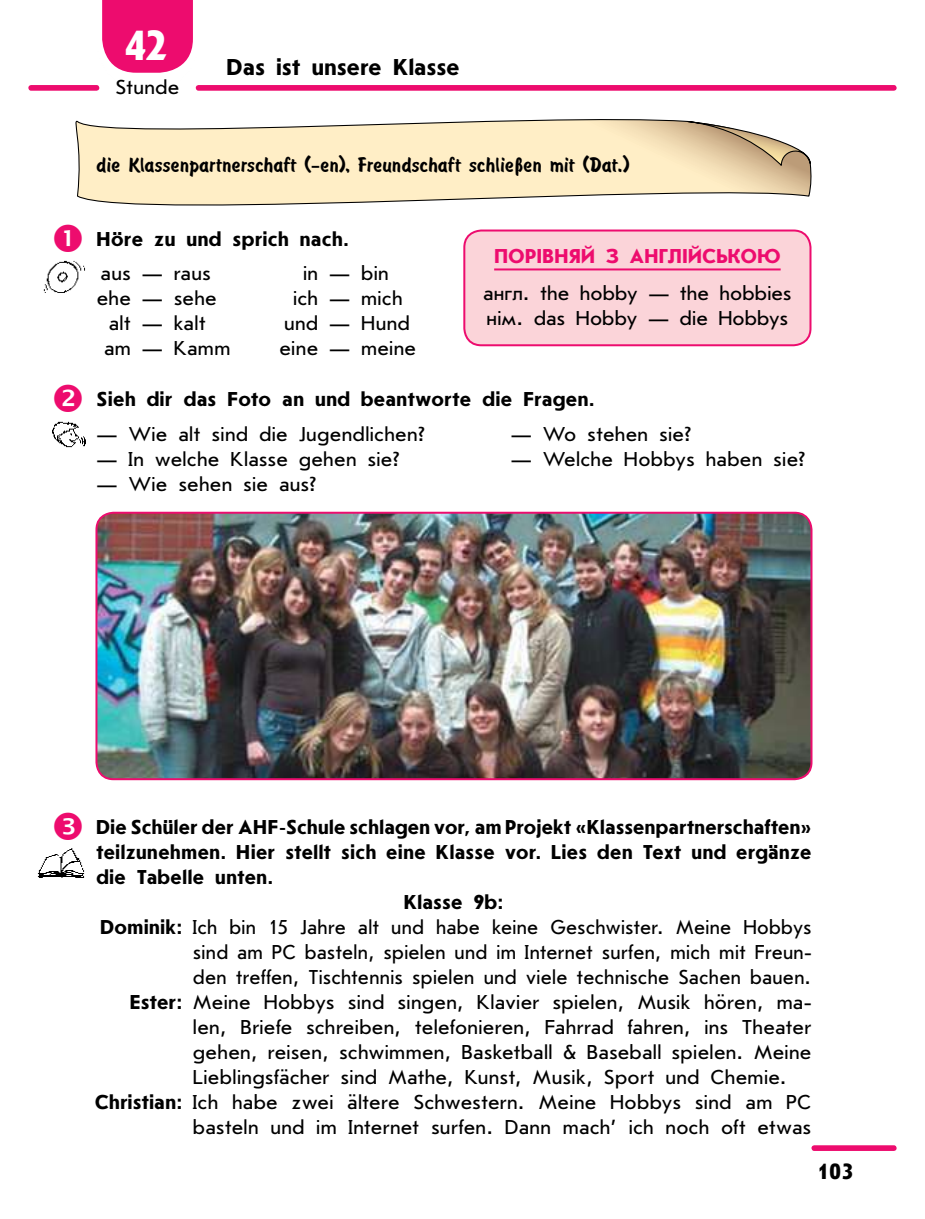
<style>
.page{position:relative;width:925px;height:1219px;background:#fff}
.page>*{position:absolute;margin:0;border:0;box-sizing:border-box;transform-origin:0 0}
.t1{font:700 44px "Journal Sans OTF";color:#fff}
.t2{font:700 24px "Journal Sans OTF";letter-spacing:.01em;color:#000}
.t3{font:23px "Brush Type d";letter-spacing:.015em;color:#000;scale:1.1 1}
.t4{font:700 23px "Journal Sans OTF";color:#000}
.t5{font:21px/25px "Journal Sans OTF";letter-spacing:.005em;color:#000;text-align:center}
.t6{font:700 21px "Journal Sans OTF";letter-spacing:.02em;color:#000}
.t7{font:21px "Journal Sans OTF";letter-spacing:.005em;color:#000;scale:.96 1}
.t8{font:700 21px "Journal Sans OTF";letter-spacing:.005em;color:#ed0c6e}
.s1{font-weight:700}
</style>
<div class="page">
<svg style="left:75px;top:119px;width:621px;height:87px;background:#f8e9c6"></svg>
<svg style="left:686px;top:122px;width:125px;height:84px"></svg>
<img style="left:98px;top:513px;width:712px;height:266px">
<div style="left:95px;top:512px;width:717px;height:268px;border:2px solid #ed0c6e;border-radius:17px"></div>
<img style="left:43px;top:260px;width:42px;height:33px">
<div style="left:464px;top:231px;width:346px;height:114px;background:#fbd4d9;border-radius:17px"></div>
<hr style="left:494px;top:268px;width:286px;height:2px;background:#ed0c6e">
<div style="left:463px;top:230px;width:348px;height:116px;border:2px solid #ed0c6e;border-radius:17px"></div>
<img style="left:52px;top:421px;width:33px;height:27px">
<img style="left:37px;top:848px;width:48px;height:30px">
<div style="left:811px;top:1145px;width:85px;height:6px;background:#ed0c6e;border-radius:3px"></div>
<div style="left:28px;top:85px;width:71px;height:6px;background:#ed0c6e;border-radius:3px"></div>
<div style="left:196px;top:85px;width:700px;height:6px;background:#ed0c6e;border-radius:3px"></div>
<svg style="left:95px;top:0;width:104px;height:91px"></svg>
<h1 class="t1" style="left:124px;top:18px;width:45px">42</h1>
<p class="t5" style="left:116px;top:74px;width:65px">Stunde</p>
<p class="t2" style="left:227px;top:52px;width:234px">Das ist unsere Klasse</p>
<p class="t3" style="left:96px;top:153px;width:486px">die Klassenpartnerschaft (-en), Freundschaft schlieЏen mit (Dat.)</p>
<p class="t6" style="left:96px;top:226px;width:253px">Höre zu und sprich nach.</p>
<p class="t5" style="left:101px;top:261px;width:112px">aus — raus</p>
<p class="t5" style="left:97px;top:286px;width:121px">ehe — sehe</p>
<p class="t5" style="left:109px;top:311px;width:98px">alt — kalt</p>
<p class="t5" style="left:104px;top:336px;width:128px">am — Kamm</p>
<p class="t8" style="left:494px;top:244px;width:288px">Порівняй з англійською</p>
<p class="t5" style="left:483px;top:280px;width:310px;text-align:left">англ. the hobby — the hobbies нім. das Hobby — die Hobbys</p>
<p class="t5" style="left:279px;top:261px;width:138px">in — bin<br>ich — mich und — Hund eine — meine</p>
<p class="t6" style="left:96px;top:387px;width:499px">Sieh dir das Foto an und beantworte die Fragen.</p>
<p class="t5" style="left:96px;top:421px;width:330px">— Wie alt sind die Jugendlichen?</p>
<p class="t5" style="left:96px;top:446px;width:305px">— In welche Klasse gehen sie?</p>
<p class="t5" style="left:96px;top:471px;width:221px">— Wie sehen sie aus?</p>
<p class="t5" style="left:510px;top:421px;width:182px">— Wo stehen sie?</p>
<p class="t5" style="left:510px;top:446px;width:296px">— Welche Hobbys haben sie?</p>
<p class="t6" style="left:96px;top:814px;width:716px">Die Schüler der AHF-Schule schlagen vor, am Projekt «Klassenpartnerschaften»</p>
<p class="t6" style="left:96px;top:839px;width:716px">teilzunehmen. Hier stellt sich eine Klasse vor. Lies den Text und ergänze</p>
<p class="t6" style="left:96px;top:864px;width:178px">die Tabelle unten.</p>
<p class="t6" style="left:403px;top:889px;width:102px">Klasse 9b:</p>
<p class="t7" style="left:100px;top:915px;width:741px"><span class="s1">Dominik:</span> Ich bin 15 Jahre alt und habe keine Geschwister. Meine Hobbys</p>
<p class="t7" style="left:193px;top:940px;width:645px">sind am PC basteln, spielen und im Internet surfen, mich mit Freun-</p>
<p class="t7" style="left:193px;top:965px;width:645px">den treffen, Tischtennis spielen und viele technische Sachen bauen.</p>
<p class="t5" style="left:130px;top:989px;width:683px"><span class="s1">Ester:</span> Meine Hobbys sind singen, Klavier spielen, Musik hören, ma-</p>
<p class="t5" style="left:193px;top:1014px;width:619px">len, Briefe schreiben, telefonieren, Fahrrad fahren, ins Theater</p>
<p class="t5" style="left:193px;top:1039px;width:619px">gehen, reisen, schwimmen, Basketball &amp; Baseball spielen. Meine</p>
<p class="t5" style="left:193px;top:1064px;width:595px">Lieblingsfächer sind Mathe, Kunst, Musik, Sport und Chemie.</p>
<p class="t5" style="left:95px;top:1089px;width:718px"><span class="s1">Christian:</span> Ich habe zwei ältere Schwestern. Meine Hobbys sind am PC</p>
<p class="t5" style="left:193px;top:1114px;width:619px">basteln und im Internet surfen. Dann mach’ ich noch oft etwas</p>
<p class="t4" style="left:816px;top:1157px;width:38px">103</p>
</div>
